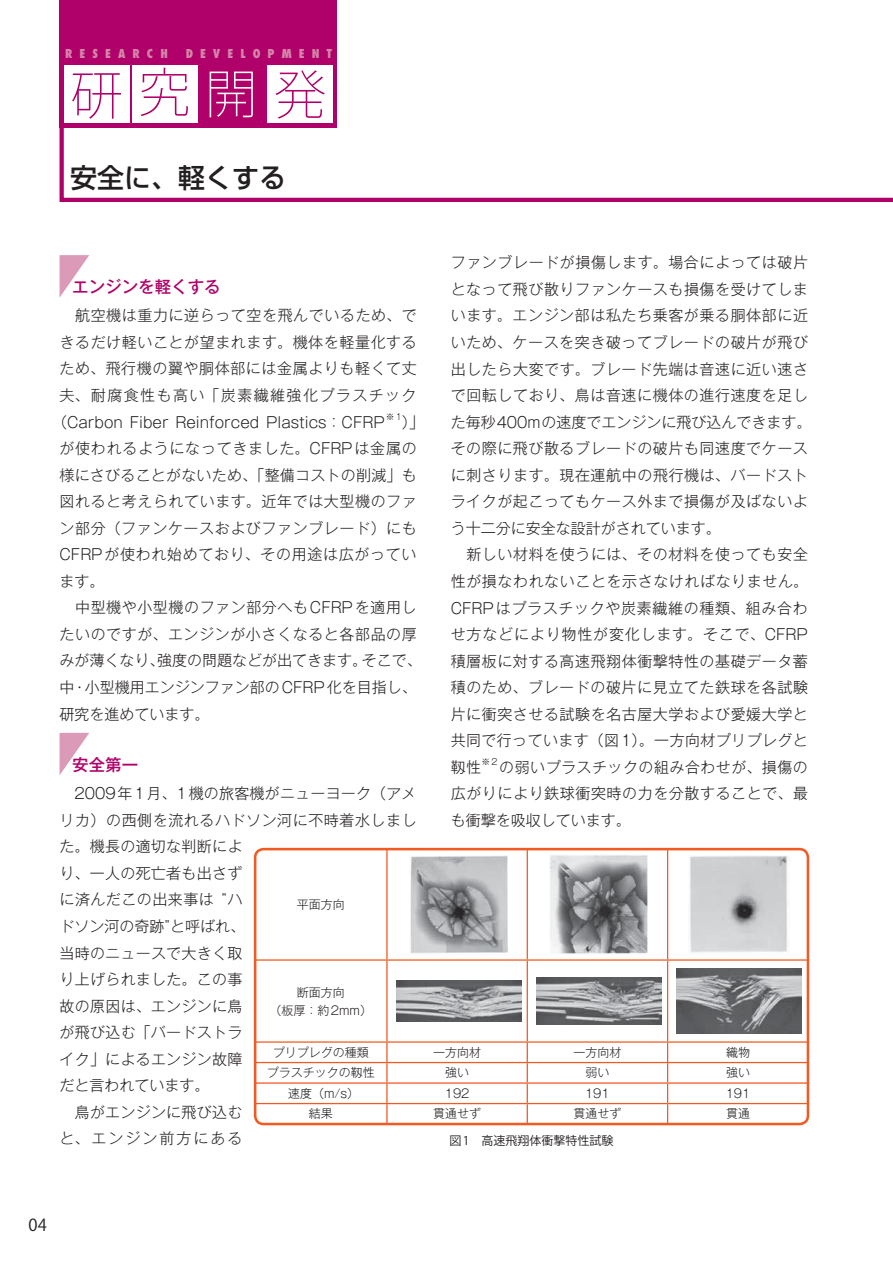
<style>
.page{position:relative;width:893px;height:1263px;background:#fff}
.page>*{position:absolute;margin:0;border:0;box-sizing:border-box;transform-origin:0 0}
.t1{font:27px "Shin Go Pr 6 N Medium 90 msp RKSJ H";color:#231f20}
.t2{font:16.5px "Gothic MB101 Pr 6 N Medium 90 msp RKSJ H";color:#b00069}
.t3{font:16.5px "Koz Go Pro Regular 90 msp RKSJ H";color:#231f20}
.t4{font:15px/26.5px "Gothic MB101 Pr 6 N Light 90 msp RKSJ H";letter-spacing:.04em;color:#231f20}
.t5{font:15px/26.5px "Gothic MB101 Pr 6 N Light 90 msp RKSJ H";letter-spacing:.02em;color:#231f20}
.t6{font:15px "Gothic MB101 Pr 6 N Light 90 msp RKSJ H";color:#231f20}
.t7{font:15px "Gothic MB101 Pr 6 N Light 90 msp RKSJ H";letter-spacing:.095em;color:#231f20}
.t8{font:12px/18px "Gothic MB101 Pr 6 N Light 90 msp RKSJ H";color:#231f20;text-align:center}
.t9{font:800 condensed 12px "Futura";letter-spacing:.59em;color:#d385a9}
.t10{font:12px "Koz Go Pro Regular 90 msp RKSJ H";color:#231f20}
.t11{font:8.7px "Gothic MB101 Pr 6 N Light 90 msp RKSJ H";color:#231f20}
</style>
<div class="page">
<svg style="left:60px;top:0;width:833px;height:202px"></svg>
<svg style="left:210px;top:72px;width:43px;height:45px;background:#c33f8e"></svg>
<svg style="left:275px;top:70px;width:50px;height:49px"></svg>
<svg style="left:60px;top:733px;width:29px;height:42px"></svg>
<svg style="left:60px;top:255px;width:29px;height:42px"></svg>
<hr style="left:386px;top:848px;width:2px;height:111px;background:#f15a22">
<hr style="left:527px;top:848px;width:1px;height:111px;background:#f15a22">
<hr style="left:667px;top:848px;width:1px;height:111px;background:#f15a22">
<hr style="left:255px;top:959px;width:272px;height:2px;background:#f15a22">
<hr style="left:386px;top:961px;width:2px;height:80px;background:#f15a22">
<hr style="left:527px;top:959px;width:141px;height:2px;background:#f15a22">
<hr style="left:527px;top:961px;width:1px;height:80px;background:#f15a22">
<hr style="left:668px;top:959px;width:140px;height:2px;background:#f15a22">
<hr style="left:667px;top:961px;width:1px;height:80px;background:#f15a22">
<hr style="left:255px;top:1082px;width:272px;height:2px;background:#f15a22">
<hr style="left:527px;top:1082px;width:141px;height:2px;background:#f15a22">
<hr style="left:668px;top:1082px;width:140px;height:2px;background:#f15a22">
<hr style="left:255px;top:1103px;width:272px;height:1px;background:#f15a22">
<hr style="left:386px;top:1104px;width:2px;height:20px;background:#f15a22">
<hr style="left:527px;top:1103px;width:141px;height:1px;background:#f15a22">
<hr style="left:668px;top:1103px;width:140px;height:1px;background:#f15a22">
<hr style="left:255px;top:1041px;width:553px;height:2px;background:#f15a22">
<hr style="left:255px;top:1062px;width:553px;height:1px;background:#f15a22">
<svg style="left:386px;top:1043px;width:2px;height:60px"></svg>
<svg style="left:527px;top:1043px;width:1px;height:78px"></svg>
<svg style="left:667px;top:1043px;width:1px;height:78px"></svg>
<img style="left:410px;top:855px;width:98px;height:98px">
<img style="left:550px;top:855px;width:98px;height:99px">
<img style="left:690px;top:856px;width:98px;height:97px">
<img style="left:396px;top:980px;width:126px;height:42px">
<img style="left:536px;top:977px;width:126px;height:47px">
<img style="left:677px;top:968px;width:125px;height:66px">
<div style="left:254px;top:848px;width:555px;height:277px;border:3px solid #f15a22;border-radius:9px"></div>
<p class="t9" style="left:65px;top:48px;width:104px">RESEARCH</p>
<p class="t9" style="left:186px;top:48px;width:148px">DEVELOPMENT</p>
<h1 class="t1" style="left:70px;top:168px;width:218px">安全に、軽くする</h1>
<p class="t4" style="left:451px;top:251px;width:362px">ファンブレードが損傷します。場合によっては破片となって飛び散りファンケースも損傷を受けてしまいます。エンジン部は私たち乗客が乗る胴体部に近いため、ケースを突き破ってブレードの破片が飛び出したら大変です。ブレード先端は音速に近い速さで回転しており、鳥は音速に機体の進行速度を足した毎秒400mの速度でエンジンに飛び込んできます。その際に飛び散るブレードの破片も同速度でケースに刺さります。現在運航中の飛行機は、バードストライクが起こってもケース外まで損傷が及ばないよう十二分に安全な設計がされています。<br>　新しい材料を使うには、その材料を使っても安全性が損なわれないことを示さなければなりません。<br>CFRPはプラスチックや炭素繊維の種類、組み合わせ方などにより物性が変化します。そこで、CFRP積層板に対する高速飛翔体衝撃特性の基礎データ蓄積のため、ブレードの破片に見立てた鉄球を各試験片に衝突させる試験を名古屋大学および愛媛大学と共同で行っています（図1）。一方向材プリプレグと靱性</p>
<p class="t2" style="left:72px;top:281px;width:150px">エンジンを軽くする</p>
<p class="t4" style="left:60px;top:304px;width:359px">　航空機は重力に逆らって空を飛んでいるため、で</p>
<p class="t4" style="left:60px;top:331px;width:359px">きるだけ軽いことが望まれます。機体を軽量化する</p>
<p class="t4" style="left:60px;top:357px;width:359px">ため、飛行機の翼や胴体部には金属よりも軽くて丈</p>
<p class="t7" style="left:60px;top:390px;width:359px">夫、耐腐食性も高い「炭素繊維強化プラスチック</p>
<p class="t6" style="left:52px;top:416px;width:334px">（Carbon Fiber Reinforced Plastics：CFRP</p>
<p class="t11" style="left:386px;top:414px;width:17px">※1</p>
<p class="t4" style="left:60px;top:411px;width:366px;text-indent:342px">）」が使われるようになってきました。CFRPは金属の様にさびることがないため、「整備コストの削減」も図れると考えられています。近年では大型機のファン部分（ファンケースおよびファンブレード）にも<br>CFRPが使われ始めており、その用途は広がっています。<br>　中型機や小型機のファン部分へもCFRPを適用したいのですが、エンジンが小さくなると各部品の厚みが薄くなり、強度の問題などが出てきます。そこで、中・小型機用エンジンファン部のCFRP化を目指し、研究を進めています。</p>
<p class="t2" style="left:72px;top:758px;width:68px">安全第一</p>
<p class="t5" style="left:60px;top:782px;width:359px">　2009年1月、1機の旅客機がニューヨーク（アメリカ）の西側を流れるハドソン河に不時着水しました。機長の適切な判断によ<br>り、一人の死亡者も出さず<br>に済んだこの出来事は “ハ<br>ドソン河の奇跡”と呼ばれ、<br>当時のニュースで大きく取<br>り上げられました。この事<br>故の原因は、エンジンに鳥<br>が飛び込む「バードストラ<br>イク」によるエンジン故障<br>だと言われています。<br>　鳥がエンジンに飛び込む<br>と、エンジン前方にある</p>
<p class="t11" style="left:481px;top:759px;width:17px">※2</p>
<p class="t4" style="left:451px;top:756px;width:359px;text-align:justify;text-indent:48px">の弱いプラスチックの組み合わせが、損傷の広がりにより鉄球衝突時の力を分散することで、最も衝撃を吸収しています。</p>
<p class="t8" style="left:297px;top:897px;width:49px">平面方向</p>
<p class="t8" style="left:269px;top:985px;width:104px">断面方向<br>（板厚：約2mm）</p>
<p class="t8" style="left:273px;top:1045px;width:97px">プリプレグの種類</p>
<p class="t8" style="left:433px;top:1045px;width:49px">一方向材</p>
<p class="t8" style="left:573px;top:1045px;width:49px">一方向材</p>
<p class="t8" style="left:726px;top:1045px;width:25px">織物</p>
<p class="t8" style="left:267px;top:1065px;width:109px">プラスチックの靱性</p>
<p class="t8" style="left:445px;top:1065px;width:25px">強い</p>
<p class="t8" style="left:585px;top:1065px;width:25px">弱い</p>
<p class="t8" style="left:726px;top:1065px;width:25px">強い</p>
<p class="t8" style="left:288px;top:1086px;width:73px">速度（m/s）</p>
<p class="t8" style="left:445px;top:1086px;width:26px">192</p>
<p class="t8" style="left:585px;top:1086px;width:26px">191</p>
<p class="t8" style="left:726px;top:1086px;width:26px">191</p>
<p class="t8" style="left:309px;top:1106px;width:25px">結果</p>
<p class="t8" style="left:433px;top:1106px;width:49px">貫通せず</p>
<p class="t8" style="left:573px;top:1106px;width:49px">貫通せず</p>
<p class="t8" style="left:726px;top:1106px;width:25px">貫通</p>
<p class="t10" style="left:449px;top:1136px;width:166px">図 1　高速飛翔体衝撃特性試験</p>
<p class="t3" style="left:29px;top:1218px;width:20px">04</p>
</div>
